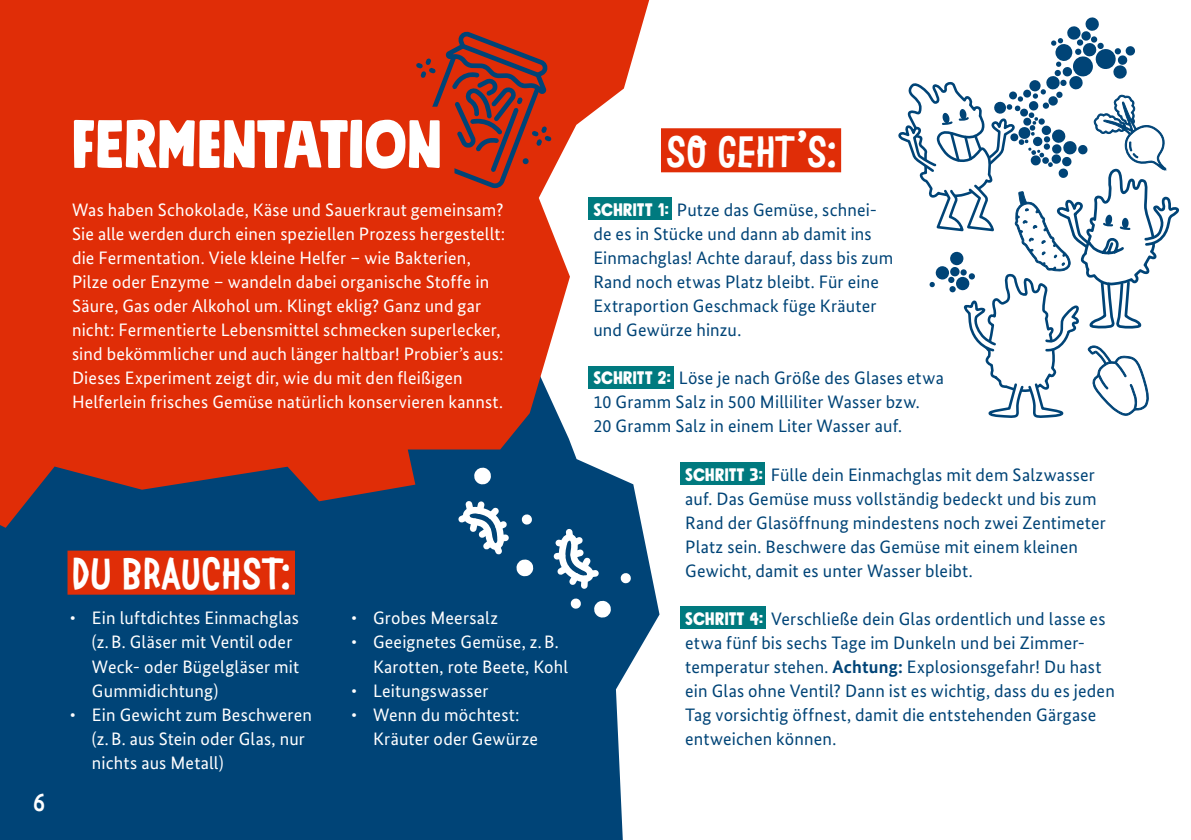
<style>
.page{position:relative;width:1191px;height:840px;background:#fff}
.page>*{position:absolute;margin:0;border:0;box-sizing:border-box;transform-origin:0 0}
.t1{font:68px "Mindset";letter-spacing:-.005em;color:#fff}
.t2{font:42px "Le Osler Sharp";letter-spacing:.01em;color:#fff}
.t3{font:24px "Le Osler Sharp";color:#fff}
.t4{font:18px/24px "Bundes Sans";letter-spacing:.01em;color:#047}
.t5{font:18px/24px "Bundes Sans";letter-spacing:.01em;color:#fff}
.s1{font-family:"Mindset";color:#fff}
.s2{font-weight:700}
</style>
<div class="page">
<div style="left:0;top:0;width:659px;height:839px;background:#047"></div>
<svg style="left:0;top:0;width:649px;height:527px;background:#ca452d"></svg>
<svg style="left:898px;top:17px;width:281px;height:401px"></svg>
<svg style="left:553px;top:528px;width:46px;height:60px"></svg>
<svg style="left:458px;top:500px;width:51px;height:54px"></svg>
<svg style="left:594px;top:600px;width:17px;height:17px"></svg>
<svg style="left:474px;top:466px;width:17px;height:18px"></svg>
<svg style="left:516px;top:559px;width:17px;height:17px"></svg>
<svg style="left:570px;top:597px;width:11px;height:12px"></svg>
<svg style="left:620px;top:572px;width:11px;height:11px"></svg>
<svg style="left:521px;top:513px;width:11px;height:12px"></svg>
<svg style="left:398px;top:31px;width:153px;height:158px;background:#ac3221"></svg>
<svg style="left:522px;top:158px;width:7px;height:6px"></svg>
<div style="left:373px;top:107px;width:82px;height:102px;background:#e02d07"></div>
<div style="left:67px;top:550px;width:228px;height:44px;background:#e02d07"></div>
<div style="left:661px;top:128px;width:180px;height:44px;background:#e02d07"></div>
<div style="left:588px;top:197px;width:84px;height:23px;background:#007a7f"></div>
<div style="left:588px;top:365px;width:86px;height:23px;background:#007a7f"></div>
<div style="left:680px;top:461px;width:85px;height:23px;background:#007a7f"></div>
<div style="left:680px;top:605px;width:85px;height:23px;background:#007a7f"></div>
<h3 class="t3" style="left:34px;top:788px;width:13px">6</h3>
<h1 class="t1" style="left:72px;top:99px;width:371px">FERMENTATION</h1>
<h2 class="t2" style="left:667px;top:127px;width:174px">SO GEHT’S:</h2>
<p class="t4" style="left:593px;top:198px;width:301px"><span class="s1">SCHRITT 1:</span> Putze das Gemüse, schnei&shy;de es in Stücke und dann ab damit ins Einmachglas! Achte darauf, dass bis zum Rand noch etwas Platz bleibt. Für eine Extraportion Geschmack füge Kräuter und Gewürze hinzu.</p>
<p class="t4" style="left:593px;top:366px;width:352px"><span class="s1">SCHRITT 2:</span> Löse je nach Größe des Glases etwa<br>10 Gramm Salz in 500 Milliliter Wasser bzw.<br>20 Gramm Salz in einem Liter Wasser auf.</p>
<p class="t4" style="left:685px;top:462px;width:422px"><span class="s1">SCHRITT 3:</span> Fülle dein Einmachglas mit dem Salzwasser auf. Das Gemüse muss vollständig bedeckt und bis zum Rand der Glasöffnung mindestens noch zwei Zentimeter Platz sein. Beschwere das Gemüse mit einem kleinen Gewicht, damit es unter Wasser bleibt.</p>
<p class="t4" style="left:685px;top:606px;width:431px"><span class="s1">SCHRITT 4:</span> Verschließe dein Glas ordentlich und lasse es etwa fünf bis sechs Tage im Dunkeln und bei Zimmer&shy;temperatur stehen. <span class="s2">Achtung:</span> Explosionsgefahr! Du hast ein Glas ohne Ventil? Dann ist es wichtig, dass du es jeden Tag vorsichtig öffnest, damit die entstehenden Gärgase entweichen können.</p>
<p class="t5" style="left:72px;top:198px;width:435px">Was haben Schokolade, Käse und Sauerkraut gemeinsam?<br>Sie alle werden durch einen speziellen Prozess hergestellt: die Fermentation. Viele kleine Helfer – wie Bakterien, Pilze oder Enzyme – wandeln dabei organische Stoffe in Säure, Gas oder Alkohol um. Klingt eklig? Ganz und gar nicht: Fermentierte Lebensmittel schmecken superlecker, sind bekömmlicher und auch länger haltbar! Probier’s aus:<br>Dieses Experiment zeigt dir, wie du mit den fleißigen Helferlein frisches Gemüse natürlich konservieren kannst.</p>
<h2 class="t2" style="left:73px;top:549px;width:221px">DU BRAUCHST:</h2>
<p class="t5" style="left:92px;top:605px;width:209px;text-indent:-22px">• Ein luftdichtes Einmachglas (z.B. Gläser mit Ventil oder<br>Weck- oder Bügelgläser mit<br>Gummidichtung)</p>
<p class="t5" style="left:92px;top:701px;width:221px;text-indent:-22px">• Ein Gewicht zum Beschweren (z.B. aus Stein oder Glas, nur nichts aus Metall)</p>
<p class="t5" style="left:351px;top:605px;width:149px">• Grobes Meersalz</p>
<p class="t5" style="left:373px;top:629px;width:197px;text-indent:-22px">• Geeignetes Gemüse, z.B.<br>Karotten, rote Beete, Kohl</p>
<p class="t5" style="left:351px;top:677px;width:139px">• Leitungswasser</p>
<p class="t5" style="left:373px;top:701px;width:166px;text-indent:-22px">• Wenn du möchtest:<br>Kräuter oder Gewürze</p>
</div>
